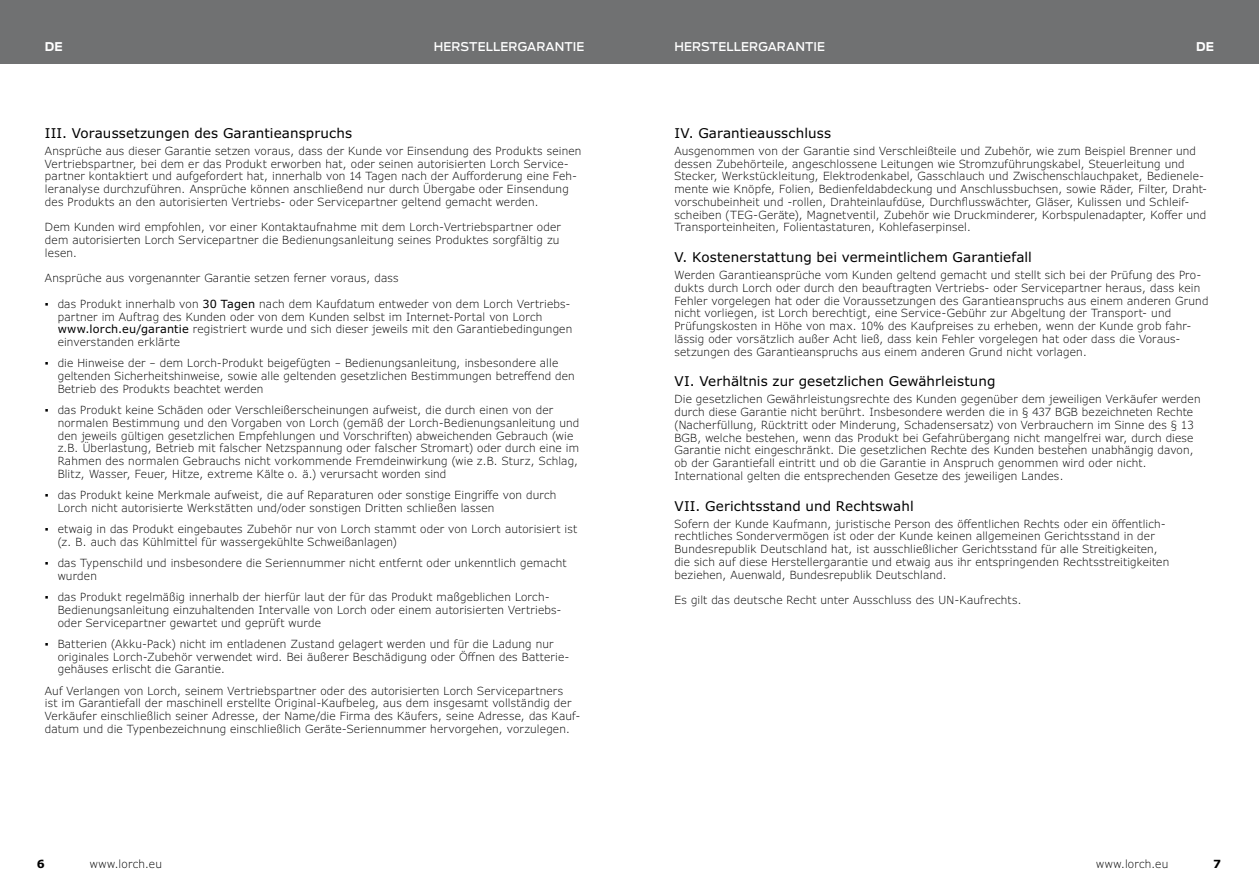
<style>
.page{position:relative;width:1259px;height:893px;background:#fff}
.page>*{position:absolute;margin:0;border:0;box-sizing:border-box;transform-origin:0 0}
.t1{font:13.5px "Verdana Pro";letter-spacing:.01em;color:#000}
.t2{font:500 12px "Antenna";letter-spacing:.01em;color:#fff}
.t3{font:700 12px "Antenna";color:#fff}
.t4{font:300 11.25px/12.8px "Verdana Pro";letter-spacing:.015em;color:#000}
.t5{font:700 11.25px "Verdana Pro";color:#000}
.s1{font-weight:400}
</style>
<div class="page">
<div style="left:0;top:0;width:1259px;height:64px;background:#707172"></div>
<p class="t3" style="left:45px;top:38px;width:19px">DE</p>
<p class="t2" style="left:434px;top:38px;width:152px">HERSTELLERGARANTIE</p>
<p class="t2" style="left:674px;top:38px;width:152px">HERSTELLERGARANTIE</p>
<p class="t3" style="left:1196px;top:38px;width:19px">DE</p>
<p class="t1" style="left:45px;top:124px;width:309px">III. Voraussetzungen des Garantieanspruchs</p>
<p class="t4" style="left:45px;top:145px;width:538px">Ansprüche aus dieser Garantie setzen voraus, dass der Kunde vor Einsendung des Produkts seinen Vertriebspartner, bei dem er das Produkt erworben hat, oder seinen autorisierten Lorch Service&shy;partner kontaktiert und aufgefordert hat, innerhalb von 14 Tagen nach der Aufforderung eine Feh&shy;leranalyse durchzuführen. Ansprüche können anschließend nur durch Übergabe oder Einsendung des Produkts an den autorisierten Vertriebs- oder Servicepartner geltend gemacht werden.</p>
<p class="t4" style="left:45px;top:221px;width:517px">Dem Kunden wird empfohlen, vor einer Kontaktaufnahme mit dem Lorch-Vertriebspartner oder dem autorisierten Lorch Servicepartner die Bedienungsanleitung seines Produktes sorgfältig zu lesen.</p>
<p class="t4" style="left:45px;top:272px;width:355px">Ansprüche aus vorgenannter Garantie setzen ferner voraus, dass</p>
<p class="t4" style="left:58px;top:298px;width:516px;text-indent:-13px">▪ das Produkt innerhalb von <span class="s1">30 Tagen</span> nach dem Kaufdatum entweder von dem Lorch Vertriebs&shy;partner im Auftrag des Kunden oder von dem Kunden selbst im Internet-Portal von Lorch <span class="s1">www.lorch.eu/garantie</span> registriert wurde und sich dieser jeweils mit den Garantiebedingungen einverstanden erklärte</p>
<p class="t4" style="left:58px;top:357px;width:518px;text-indent:-13px">▪ die Hinweise der – dem Lorch-Produkt beigefügten – Bedienungsanleitung, insbesondere alle geltenden Sicherheitshinweise, sowie alle geltenden gesetzlichen Bestimmungen betreffend den<br>Betrieb des Produkts beachtet werden</p>
<p class="t4" style="left:58px;top:404px;width:523px;text-indent:-13px">▪ das Produkt keine Schäden oder Verschleißerscheinungen aufweist, die durch einen von der normalen Bestimmung und den Vorgaben von Lorch (gemäß der Lorch-Bedienungsanleitung und den jeweils gültigen gesetzlichen Empfehlungen und Vorschriften) abweichenden Gebrauch (wie z.B. Überlastung, Betrieb mit falscher Netzspannung oder falscher Stromart) oder durch eine im Rahmen des normalen Gebrauchs nicht vorkommende Fremdeinwirkung (wie z.B. Sturz, Schlag, Blitz, Wasser, Feuer, Hitze, extreme Kälte o. ä.) verursacht worden sind</p>
<p class="t4" style="left:58px;top:489px;width:500px;text-indent:-13px">▪ das Produkt keine Merkmale aufweist, die auf Reparaturen oder sonstige Eingriffe von durch<br>Lorch nicht autorisierte Werkstätten und/oder sonstigen Dritten schließen lassen</p>
<p class="t4" style="left:58px;top:523px;width:521px;text-indent:-13px">▪ etwaig in das Produkt eingebautes Zubehör nur von Lorch stammt oder von Lorch autorisiert ist (z. B. auch das Kühlmittel für wassergekühlte Schweißanlagen)</p>
<p class="t4" style="left:58px;top:557px;width:510px;text-indent:-13px">▪ das Typenschild und insbesondere die Seriennummer nicht entfernt oder unkenntlich gemacht wurden</p>
<p class="t4" style="left:58px;top:591px;width:505px;text-indent:-13px">▪ das Produkt regelmäßig innerhalb der hierfür laut der für das Produkt maßgeblichen Lorch-<br>Bedienungsanleitung einzuhaltenden Intervalle von Lorch oder einem autorisierten Vertriebs&shy;oder Servicepartner gewartet und geprüft wurde</p>
<p class="t4" style="left:58px;top:638px;width:513px;text-indent:-13px">▪ Batterien (Akku-Pack) nicht im entladenen Zustand gelagert werden und für die Ladung nur originales Lorch-Zubehör verwendet wird. Bei äußerer Beschädigung oder Öffnen des Batterie&shy;gehäuses erlischt die Garantie.</p>
<p class="t4" style="left:45px;top:684px;width:537px">Auf Verlangen von Lorch, seinem Vertriebspartner oder des autorisierten Lorch Servicepartners<br>ist im Garantiefall der maschinell erstellte Original-Kaufbeleg, aus dem insgesamt vollständig der Verkäufer einschließlich seiner Adresse, der Name/die Firma des Käufers, seine Adresse, das Kauf&shy;datum und die Typenbezeichnung einschließlich Geräte-Seriennummer hervorgehen, vorzulegen.</p>
<p class="t1" style="left:674px;top:124px;width:158px">IV. Garantieausschluss</p>
<p class="t4" style="left:674px;top:145px;width:534px">Ausgenommen von der Garantie sind Verschleißteile und Zubehör, wie zum Beispiel Brenner und dessen Zubehörteile, angeschlossene Leitungen wie Stromzuführungskabel, Steuerleitung und Stecker, Werkstückleitung, Elektrodenkabel, Gasschlauch und Zwischenschlauchpaket, Bedienele&shy;mente wie Knöpfe, Folien, Bedienfeldabdeckung und Anschlussbuchsen, sowie Räder, Filter, Draht&shy;vorschubeinheit und -rollen, Drahteinlaufdüse, Durchflusswächter, Gläser, Kulissen und Schleif&shy;scheiben (TEG-Geräte), Magnetventil, Zubehör wie Druckminderer, Korbspulenadapter, Koffer und Transporteinheiten, Folientastaturen, Kohlefaserpinsel.</p>
<p class="t1" style="left:674px;top:249px;width:359px">V. Kostenerstattung bei vermeintlichem Garantiefall</p>
<p class="t4" style="left:674px;top:269px;width:535px">Werden Garantieansprüche vom Kunden geltend gemacht und stellt sich bei der Prüfung des Pro&shy;dukts durch Lorch oder durch den beauftragten Vertriebs- oder Servicepartner heraus, dass kein Fehler vorgelegen hat oder die Voraussetzungen des Garantieanspruchs aus einem anderen Grund nicht vorliegen, ist Lorch berechtigt, eine Service-Gebühr zur Abgeltung der Transport- und Prüfungskosten in Höhe von max. 10% des Kaufpreises zu erheben, wenn der Kunde grob fahr&shy;lässig oder vorsätzlich außer Acht ließ, dass kein Fehler vorgelegen hat oder dass die Voraus&shy;setzungen des Garantieanspruchs aus einem anderen Grund nicht vorlagen.</p>
<p class="t1" style="left:674px;top:373px;width:322px">VI. Verhältnis zur gesetzlichen Gewährleistung</p>
<p class="t4" style="left:674px;top:393px;width:527px">Die gesetzlichen Gewährleistungsrechte des Kunden gegenüber dem jeweiligen Verkäufer werden durch diese Garantie nicht berührt. Insbesondere werden die in § 437 BGB bezeichneten Rechte (Nacherfüllung, Rücktritt oder Minderung, Schadensersatz) von Verbrauchern im Sinne des § 13<br>BGB, welche bestehen, wenn das Produkt bei Gefahrübergang nicht mangelfrei war, durch diese Garantie nicht eingeschränkt. Die gesetzlichen Rechte des Kunden bestehen unabhängig davon, ob der Garantiefall eintritt und ob die Garantie in Anspruch genommen wird oder nicht.<br>International gelten die entsprechenden Gesetze des jeweiligen Landes.</p>
<p class="t1" style="left:674px;top:497px;width:241px">VII. Gerichtsstand und Rechtswahl</p>
<p class="t4" style="left:674px;top:517px;width:496px">Sofern der Kunde Kaufmann, juristische Person des öffentlichen Rechts oder ein öffentlich&shy;rechtliches Sondervermögen ist oder der Kunde keinen allgemeinen Gerichtsstand in der Bundesrepublik Deutschland hat, ist ausschließlicher Gerichtsstand für alle Streitigkeiten, die sich auf diese Herstellergarantie und etwaig aus ihr entspringenden Rechtsstreitigkeiten beziehen, Auenwald, Bundesrepublik Deutschland.</p>
<p class="t4" style="left:674px;top:594px;width:349px">Es gilt das deutsche Recht unter Ausschluss des UN-Kaufrechts.</p>
<p class="t5" style="left:37px;top:856px;width:9px">6</p>
<p class="t4" style="left:90px;top:858px;width:73px">www.lorch.eu</p>
<p class="t4" style="left:1096px;top:858px;width:73px">www.lorch.eu</p>
<p class="t5" style="left:1213px;top:856px;width:9px">7</p>
</div>
